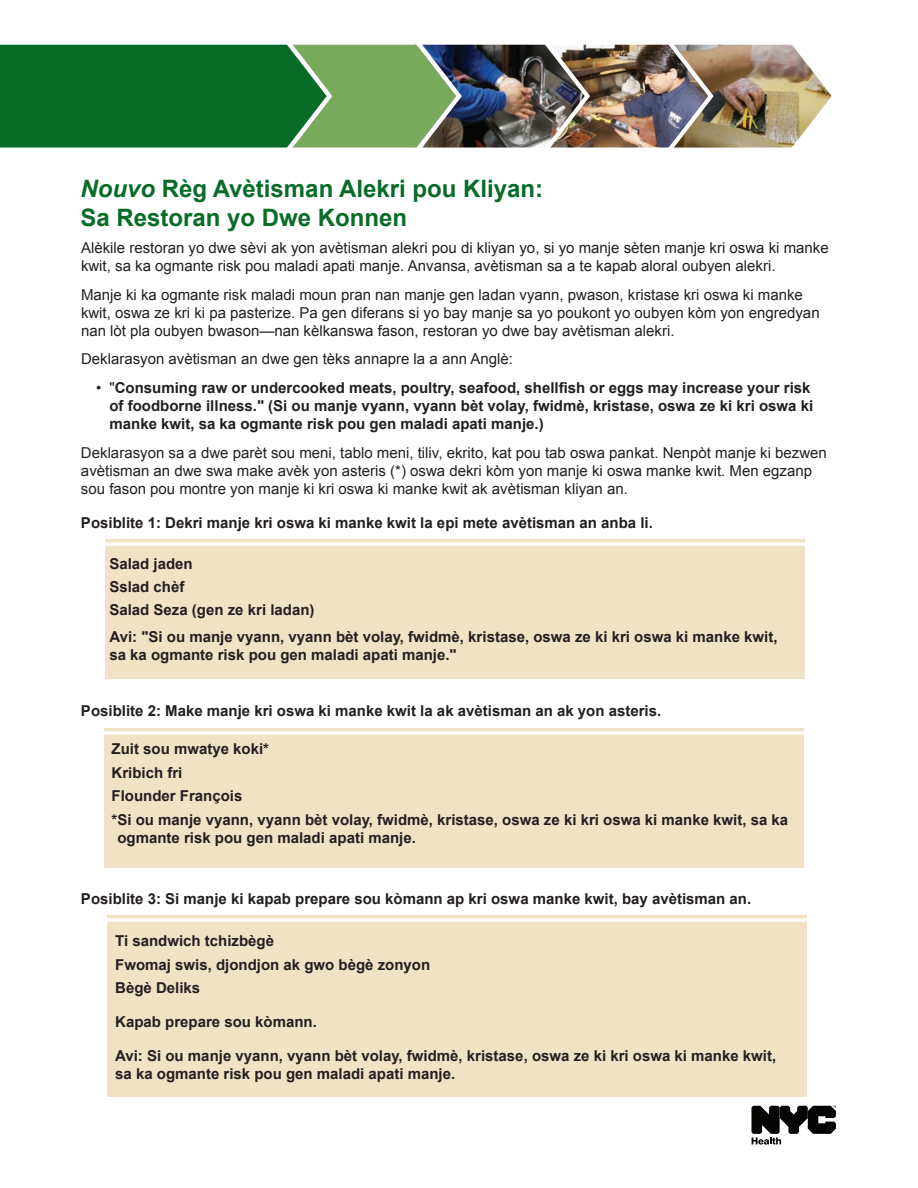
<style>
.page{position:relative;width:918px;height:1188px;background:#fff}
.page>*{position:absolute;margin:0;border:0;box-sizing:border-box;transform-origin:0 0}
.t1{font:700 24px/28.8px "Arial";color:#086c28}
.t2{font:700 15px/18px "Arial";color:#231f20}
.t3{font:15px/18px "Arial";color:#231f20}
.s1{font-style:italic}
.s2{font-weight:400}
</style>
<div class="page">
<img style="left:0;top:44px;width:832px;height:104px">
<div style="left:106px;top:539px;width:699px;height:140px;background:#f2e2c5"></div>
<hr style="left:103px;top:543px;width:709px;height:3px;background:#fff">
<div style="left:105px;top:728px;width:699px;height:139px;background:#f2e2c5"></div>
<div style="left:102px;top:731px;width:709px;height:3px;background:#fff;border:2px solid #fff"></div>
<div style="left:108px;top:915px;width:699px;height:182px;background:#f2e2c5"></div>
<svg style="left:107px;top:918px;width:700px;height:4px;background:#fbf9f3"></svg>
<svg style="left:751px;top:1106px;width:85px;height:39px"></svg>
<p class="t1" style="left:80px;top:175px;width:464px"><span class="s1">Nouvo</span> Règ Avètisman Alekri pou Kliyan:<br>Sa Restoran yo Dwe Konnen</p>
<p class="t3" style="left:81px;top:239px;width:749px">Alèkile restoran yo dwe sèvi ak yon avètisman alekri pou di kliyan yo, si yo manje sèten manje kri oswa ki manke kwit, sa ka ogmante risk pou maladi apati manje. Anvansa, avètisman sa a te kapab aloral oubyen alekri.</p>
<p class="t3" style="left:81px;top:286px;width:740px">Manje ki ka ogmante risk maladi moun pran nan manje gen ladan vyann, pwason, kristase kri oswa ki manke kwit, oswa ze kri ki pa pasterize. Pa gen diferans si yo bay manje sa yo poukont yo oubyen kòm yon engredyan nan lòt pla oubyen bwason—nan kèlkanswa fason, restoran yo dwe bay avètisman alekri.</p>
<p class="t3" style="left:81px;top:350px;width:433px">Deklarasyon avètisman an dwe gen tèks annapre la a ann Anglè:</p>
<p class="t2" style="left:109px;top:379px;width:705px;text-indent:-13px"><span class="s2">• "</span>Consuming raw or undercooked meats, poultry, seafood, shellfish or eggs may increase your risk of foodborne illness." (Si ou manje vyann, vyann bèt volay, fwidmè, kristase, oswa ze ki kri oswa ki manke kwit, sa ka ogmante risk pou gen maladi apati manje.)</p>
<p class="t3" style="left:81px;top:444px;width:747px">Deklarasyon sa a dwe parèt sou meni, tablo meni, tiliv, ekrito, kat pou tab oswa pankat. Nenpòt manje ki bezwen avètisman an dwe swa make avèk yon asteris (*) oswa dekri kòm yon manje ki oswa manke kwit. Men egzanp sou fason pou montre yon manje ki kri oswa ki manke kwit ak avètisman kliyan an.</p>
<p class="t2" style="left:81px;top:514px;width:573px">Posiblite 1: Dekri manje kri oswa ki manke kwit la epi mete avètisman an anba li.</p>
<p class="t2" style="left:109px;top:555px;width:85px">Salad jaden</p>
<p class="t2" style="left:109px;top:578px;width:77px">Sslad chèf</p>
<p class="t2" style="left:109px;top:602px;width:207px">Salad Seza (gen ze kri ladan)</p>
<p class="t2" style="left:109px;top:628px;width:670px">Avi: "Si ou manje vyann, vyann bèt volay, fwidmè, kristase, oswa ze ki kri oswa ki manke kwit, sa ka ogmante risk pou gen maladi apati manje."</p>
<p class="t2" style="left:81px;top:703px;width:582px">Posiblite 2: Make manje kri oswa ki manke kwit la ak avètisman an ak yon asteris.</p>
<p class="t2" style="left:112px;top:741px;width:159px">Zuit sou mwatye koki*</p>
<p class="t2" style="left:112px;top:764px;width:72px">Kribich fri</p>
<p class="t2" style="left:112px;top:787px;width:132px">Flounder François</p>
<p class="t2" style="left:117px;top:811px;width:672px;text-indent:-6px">*Si ou manje vyann, vyann bèt volay, fwidmè, kristase, oswa ze ki kri oswa ki manke kwit, sa ka ogmante risk pou gen maladi apati manje.</p>
<p class="t2" style="left:81px;top:891px;width:672px">Posiblite 3: Si manje ki kapab prepare sou kòmann ap kri oswa manke kwit, bay avètisman an.</p>
<p class="t2" style="left:115px;top:932px;width:160px">Ti sandwich tchizbègè</p>
<p class="t2" style="left:115px;top:956px;width:317px">Fwomaj swis, djondjon ak gwo bègè zonyon</p>
<p class="t2" style="left:115px;top:979px;width:87px">Bègè Deliks</p>
<p class="t2" style="left:115px;top:1013px;width:203px">Kapab prepare sou kòmann.</p>
<p class="t2" style="left:115px;top:1048px;width:663px">Avi: Si ou manje vyann, vyann bèt volay, fwidmè, kristase, oswa ze ki kri oswa ki manke kwit, sa ka ogmante risk pou gen maladi apati manje.</p>
</div>
